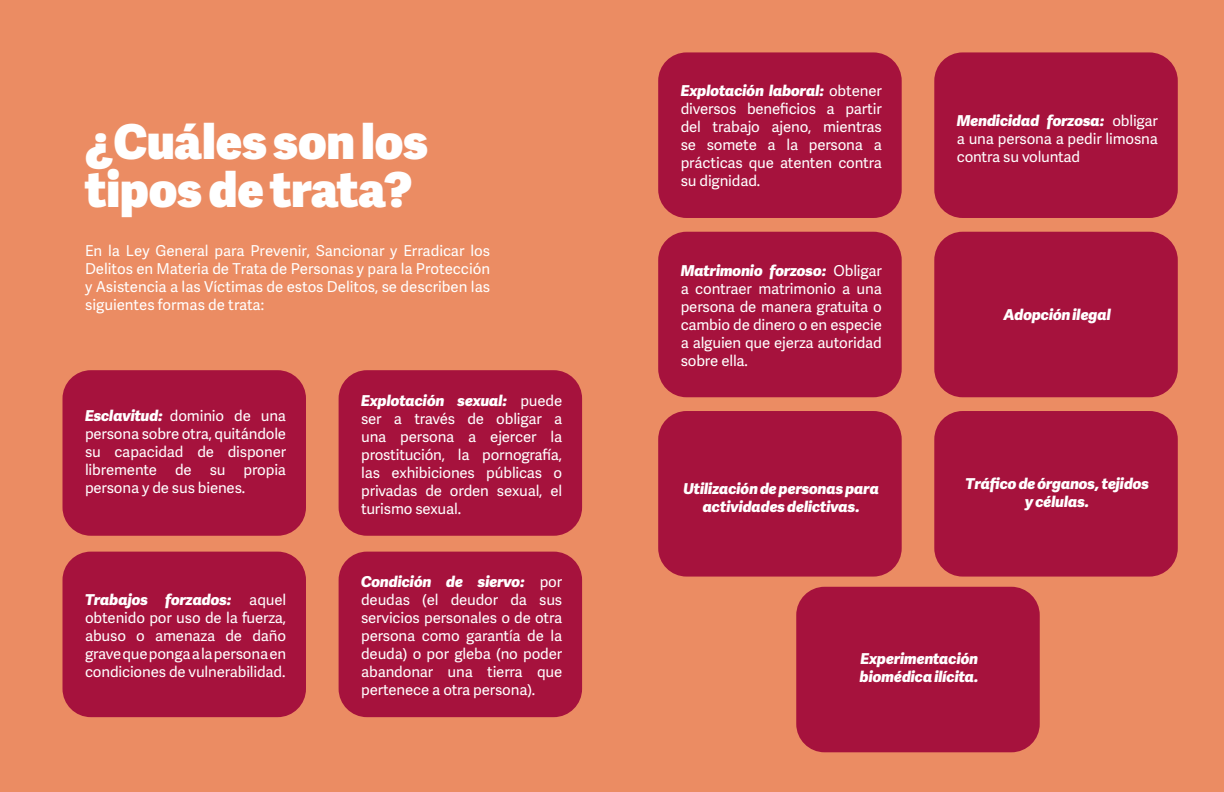
<style>
.page{position:relative;width:1224px;height:792px;background:#fff}
.page>*{position:absolute;margin:0;border:0;box-sizing:border-box;transform-origin:0 0}
.t1{font:800 48px "Adelle Sans";color:#fff}
.t2{font:15px/18px "Adelle Sans";letter-spacing:-.01em;color:#fff;text-align:justify}
.t3{font:italic 800 15px/18px "Adelle Sans";letter-spacing:-.01em;color:#fff;text-align:center}
.s1{font-weight:800;font-style:italic}
</style>
<div class="page">
<div style="left:0;top:0;width:612px;height:792px;background:#eb8c63"></div>
<div style="left:612px;top:0;width:612px;height:792px;background:#eb8c63"></div>
<div style="left:63px;top:370px;width:243px;height:166px;background:#a6123d;border-radius:28px"></div>
<div style="left:658px;top:52px;width:244px;height:166px;background:#a6123d;border-radius:28px"></div>
<div style="left:658px;top:232px;width:244px;height:165px;background:#a6123d;border-radius:28px"></div>
<div style="left:658px;top:411px;width:244px;height:166px;background:#a6123d;border-radius:28px"></div>
<div style="left:63px;top:552px;width:243px;height:165px;background:#a6123d;border-radius:28px"></div>
<div style="left:339px;top:370px;width:243px;height:166px;background:#a6123d;border-radius:28px"></div>
<div style="left:934px;top:52px;width:244px;height:166px;background:#a6123d;border-radius:28px"></div>
<div style="left:934px;top:232px;width:244px;height:165px;background:#a6123d;border-radius:28px"></div>
<div style="left:934px;top:411px;width:244px;height:166px;background:#a6123d;border-radius:28px"></div>
<div style="left:796px;top:587px;width:244px;height:165px;background:#a6123d;border-radius:28px"></div>
<div style="left:339px;top:552px;width:243px;height:165px;background:#a6123d;border-radius:28px"></div>
<p class="t1" style="left:85px;top:106px;width:344px">¿Cuáles son los</p>
<p class="t1" style="left:85px;top:154px;width:328px">tipos de trata?</p>
<p class="t2" style="left:85px;top:241px;width:407px">En la Ley General para Prevenir, Sancionar y Erradicar los Delitos en Materia de Trata de Personas y para la Protección y Asistencia a las Víctimas de estos Delitos, se describen las siguientes formas de trata:</p>
<p class="t2" style="left:85px;top:406px;width:203px"><span class="s1">Esclavitud:</span> dominio de una persona sobre otra, quitándole su capacidad de disponer libremente de su propia persona y de sus bienes.</p>
<p class="t2" style="left:85px;top:590px;width:203px"><span class="s1">Trabajos forzados:</span> aquel obtenido por uso de la fuerza, abuso o amenaza de daño grave que ponga a la persona en condiciones de vulnerabilidad.</p>
<p class="t2" style="left:361px;top:391px;width:203px"><span class="s1">Explotación sexual:</span> puede ser a través de obligar a una persona a ejercer la prostitución, la pornografía, las exhibiciones públicas o privadas de orden sexual, el turismo sexual.</p>
<p class="t2" style="left:361px;top:573px;width:203px"><span class="s1">Condición de siervo:</span> por deudas (el deudor da sus servicios personales o de otra persona como garantía de la deuda) o por gleba (no poder abandonar una tierra que pertenece a otra persona).</p>
<p class="t2" style="left:681px;top:82px;width:203px"><span class="s1">Explotación laboral:</span> obtener diversos beneficios a partir del trabajo ajeno, mientras se somete a la persona a prácticas que atenten contra su dignidad.</p>
<p class="t2" style="left:681px;top:261px;width:203px"><span class="s1">Matrimonio forzoso:</span> Obligar a contraer matrimonio a una persona de manera gratuita o cambio de dinero o en especie a alguien que ejerza autoridad sobre ella.</p>
<p class="t3" style="left:683px;top:479px;width:197px">Utilización de personas para actividades delictivas.</p>
<p class="t2" style="left:957px;top:111px;width:203px"><span class="s1">Mendicidad forzosa:</span> obligar a una persona a pedir limosna contra su voluntad</p>
<p class="t3" style="left:1004px;top:305px;width:109px">Adopción ilegal</p>
<p class="t3" style="left:966px;top:474px;width:185px">Tráfico de órganos, tejidos</p>
<p class="t3" style="left:1025px;top:492px;width:66px">y células.</p>
<p class="t3" style="left:860px;top:650px;width:119px">Experimentación</p>
<p class="t3" style="left:860px;top:668px;width:120px">biomédica ilícita.</p>
</div>
